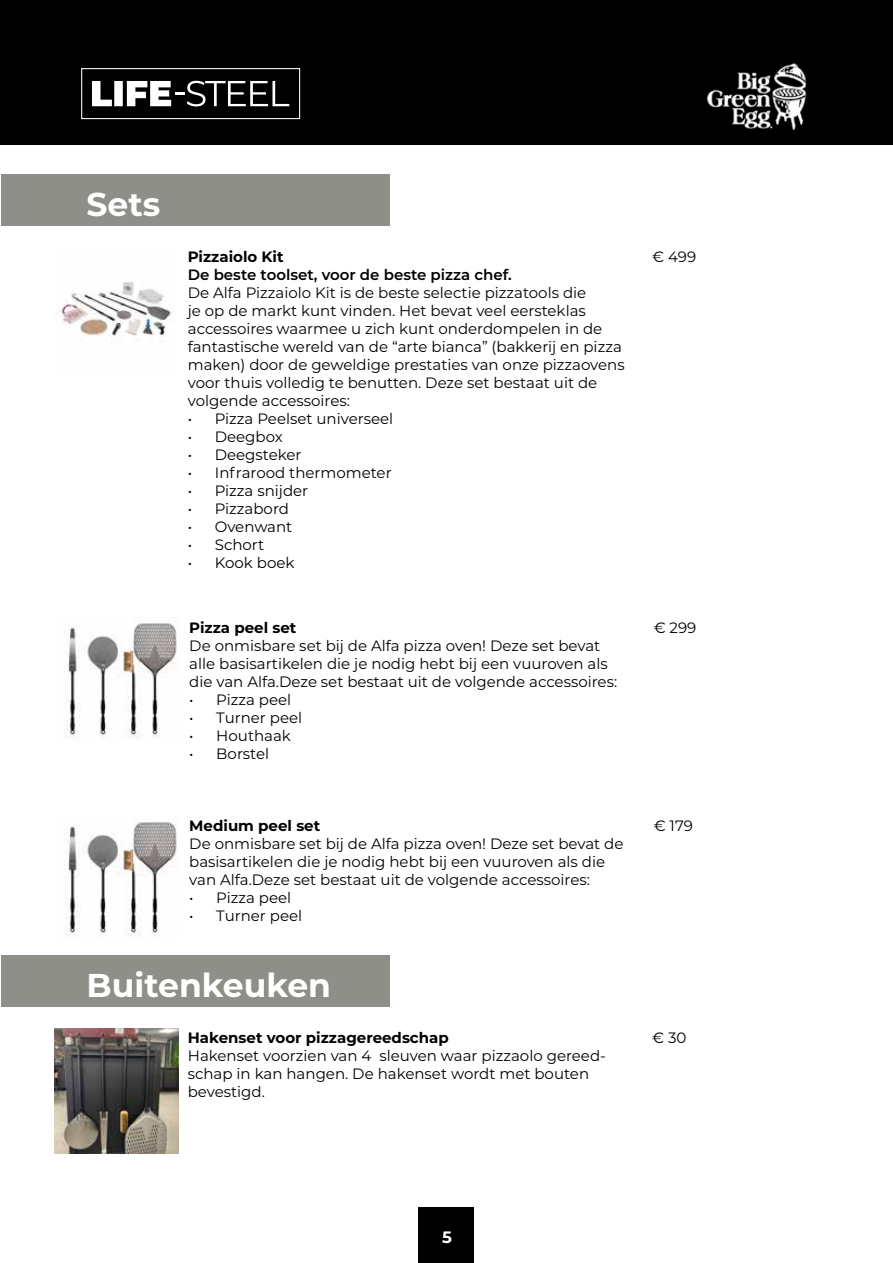
<style>
.page{position:relative;width:893px;height:1263px;background:#fff}
.page>*{position:absolute;margin:0;border:0;box-sizing:border-box;transform-origin:0 0}
.t1{font:700 33px "Montserrat";color:#fff}
.t2{font:700 16.5px "Montserrat";color:#fff}
.t3{font:15px/18px "Montserrat";color:#000}
.t4{font:700 15px "Montserrat";color:#000}
.t5{font:600 15px "Montserrat";color:#000}
</style>
<div class="page">
<div style="left:0;top:0;width:7px;height:145px;background:#000"></div>
<div style="left:2px;top:955px;width:388px;height:52px;background:#8f8f8a"></div>
<div style="left:2px;top:174px;width:388px;height:52px;background:#8f8f8a"></div>
<img style="left:54px;top:1029px;width:125px;height:124px">
<img style="left:60px;top:281px;width:111px;height:57px">
<img style="left:64px;top:623px;width:113px;height:116px">
<img style="left:64px;top:822px;width:113px;height:115px">
<div style="left:2px;top:0;width:891px;height:145px;background:#000"></div>
<img style="left:706px;top:63px;width:101px;height:67px">
<div style="left:81px;top:68px;width:219px;height:51px;border:1px solid #fff"></div>
<svg style="left:92px;top:81px;width:197px;height:25px"></svg>
<div style="left:419px;top:1208px;width:55px;height:55px;background:#000"></div>
<h1 class="t1" style="left:87px;top:181px;width:75px">Sets</h1>
<p class="t4" style="left:188px;top:246px;width:97px">Pizzaiolo Kit</p>
<p class="t5" style="left:188px;top:264px;width:326px">De beste toolset, voor de beste pizza chef.</p>
<p class="t3" style="left:188px;top:284px;width:438px">De Alfa Pizzaiolo Kit is de beste selectie pizzatools die<br>je op de markt kunt vinden. Het bevat veel eersteklas accessoires waarmee u zich kunt onderdompelen in de fantastische wereld van de “arte bianca” (bakkerij en pizza maken) door de geweldige prestaties van onze pizzaovens voor thuis volledig te benutten. Deze set bestaat uit de volgende accessoires:</p>
<p class="t3" style="left:188px;top:410px;width:207px">• Pizza Peelset universeel</p>
<p class="t3" style="left:188px;top:428px;width:97px">• Deegbox</p>
<p class="t3" style="left:188px;top:446px;width:115px">• Deegsteker</p>
<p class="t3" style="left:188px;top:464px;width:205px">• Infrarood thermometer</p>
<p class="t3" style="left:188px;top:482px;width:122px">• Pizza snijder</p>
<p class="t3" style="left:188px;top:500px;width:103px">• Pizzabord</p>
<p class="t3" style="left:188px;top:518px;width:106px">• Ovenwant</p>
<p class="t3" style="left:188px;top:536px;width:78px">• Schort</p>
<p class="t3" style="left:188px;top:554px;width:108px">• Kook boek</p>
<p class="t4" style="left:189px;top:616px;width:109px">Pizza peel set</p>
<p class="t3" style="left:189px;top:636px;width:429px">De onmisbare set bij de Alfa pizza oven! Deze set bevat alle basisartikelen die je nodig hebt bij een vuuroven als die van Alfa.Deze set bestaat uit de volgende accessoires:</p>
<p class="t3" style="left:189px;top:690px;width:103px">• Pizza peel</p>
<p class="t3" style="left:189px;top:708px;width:114px">• Turner peel</p>
<p class="t3" style="left:189px;top:726px;width:103px">• Houthaak</p>
<p class="t3" style="left:189px;top:744px;width:81px">• Borstel</p>
<p class="t4" style="left:189px;top:815px;width:132px">Medium peel set</p>
<p class="t3" style="left:189px;top:834px;width:436px">De onmisbare set bij de Alfa pizza oven! Deze set bevat de basisartikelen die je nodig hebt bij een vuuroven als die van Alfa.Deze set bestaat uit de volgende accessoires:</p>
<p class="t3" style="left:189px;top:888px;width:103px">• Pizza peel</p>
<p class="t3" style="left:189px;top:906px;width:114px">• Turner peel</p>
<h1 class="t1" style="left:87px;top:961px;width:246px">Buitenkeuken</h1>
<p class="t4" style="left:188px;top:1027px;width:262px">Hakenset voor pizzagereedschap</p>
<p class="t3" style="left:188px;top:1046px;width:420px">Hakenset voorzien van 4 sleuven waar pizzaolo gereed&shy;schap in kan hangen. De hakenset wordt met bouten bevestigd.</p>
<p class="t3" style="left:652px;top:248px;width:46px">€ 499</p>
<p class="t3" style="left:654px;top:618px;width:44px">€ 299</p>
<p class="t3" style="left:654px;top:816px;width:41px">€ 179</p>
<p class="t3" style="left:652px;top:1028px;width:36px">€ 30</p>
<p class="t2" style="left:442px;top:1225px;width:11px">5</p>
</div>
